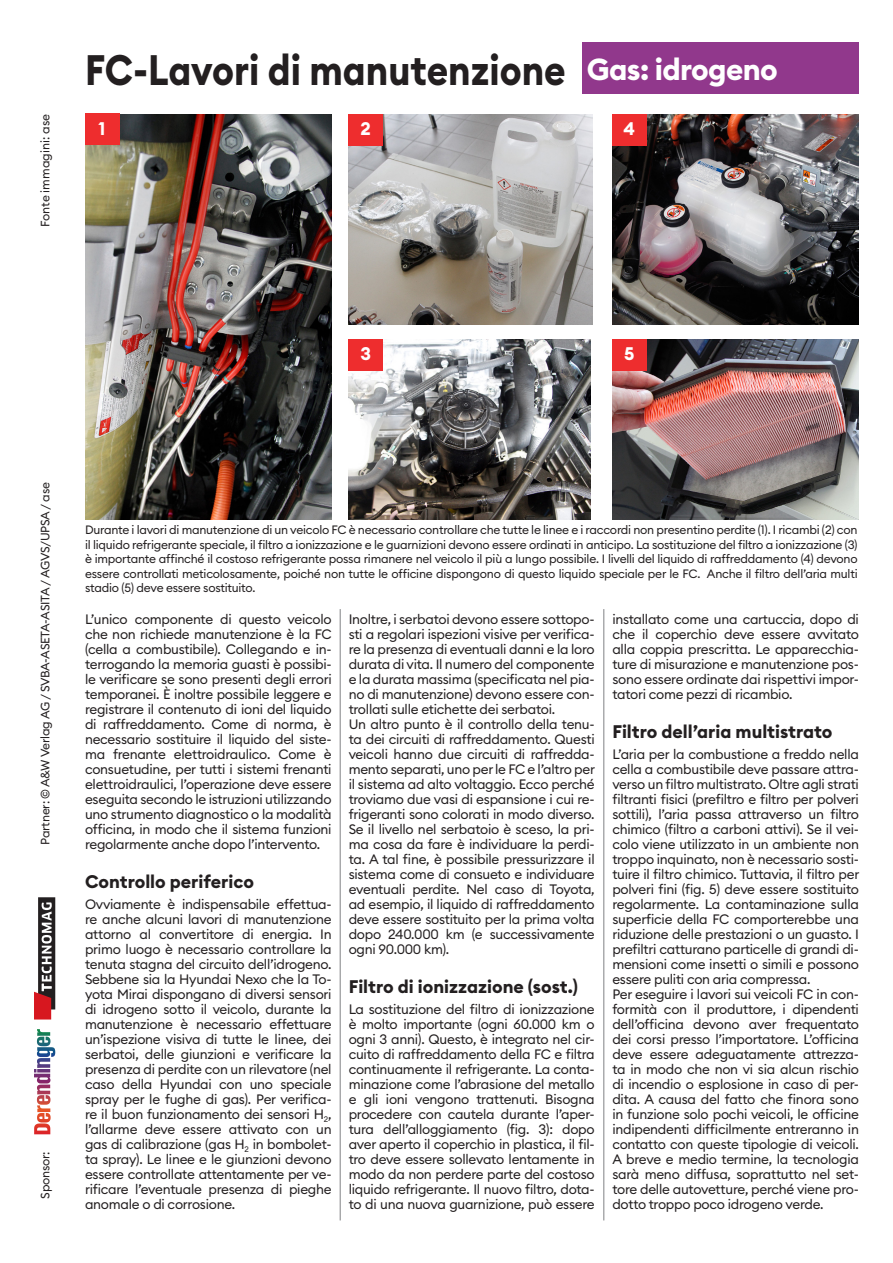
<style>
.page{position:relative;width:893px;height:1263px;background:#fff}
.page>*{position:absolute;margin:0;border:0;box-sizing:border-box;transform-origin:0 0}
.Projektschrift_Überschrift{font:700 42px "Euclid Circular B";color:#231f20;scale:.89 1}
.Kapitel-oben_rechts{font:700 30px "Euclid Circular B";letter-spacing:-.02em;color:#fff}
.Projektschrift_Untertitel{font:700 18px "Euclid Circular B";color:#231f20}
.t1{font:700 18px "Euclid Circular B";color:#fff}
.Text{font:13.5px/15px "Euclid Circular B";letter-spacing:-.02em;color:#231f20;text-align:justify}
.Bildlegende__Bildbeschriftung{font:12px/14.4px "Euclid Circular B";letter-spacing:-.02em;color:#231f20;text-align:justify}
.Quellen{font:12px "Euclid Circular B";color:#231f20}
</style>
<div class="page">
<hr style="left:603px;top:609px;width:1px;height:611px;background:#808285">
<hr style="left:340px;top:609px;width:1px;height:611px;background:#808285">
<div style="left:38px;top:897px;width:17px;height:112px;background:#231f20"></div>
<svg style="left:34px;top:902px;width:18px;height:117px"></svg>
<svg style="left:37px;top:1029px;width:13px;height:17px"></svg>
<div style="left:583px;top:43px;width:276px;height:51px;background:#91388c"></div>
<img style="left:612px;top:114px;width:247px;height:210px">
<img style="left:349px;top:114px;width:243px;height:210px">
<img style="left:349px;top:339px;width:241px;height:180px">
<img style="left:612px;top:339px;width:247px;height:180px">
<img style="left:85px;top:114px;width:247px;height:405px">
<div style="left:85px;top:114px;width:34px;height:31px;background:#ee2d2e"></div>
<div style="left:349px;top:114px;width:34px;height:31px;background:#ee2d2e"></div>
<div style="left:349px;top:339px;width:34px;height:31px;background:#ee2d2e"></div>
<div style="left:612px;top:114px;width:34px;height:31px;background:#ee2d2e"></div>
<div style="left:612px;top:339px;width:34px;height:31px;background:#ee2d2e"></div>
<p class="Quellen" style="left:37px;top:227px;width:115px;rotate:-90deg">Fonte immagini: ase</p>
<p class="Projektschrift_Überschrift" style="left:85px;top:43px;width:542px">FC-Lavori di manutenzione</p>
<p class="Kapitel-oben_rechts" style="left:587px;top:50px;width:193px">Gas: idrogeno</p>
<p class="t1" style="left:99px;top:116px;width:8px">1</p>
<p class="t1" style="left:360px;top:117px;width:12px">2</p>
<p class="t1" style="left:624px;top:117px;width:13px">4</p>
<p class="t1" style="left:360px;top:342px;width:12px">3</p>
<p class="t1" style="left:624px;top:342px;width:12px">5</p>
<p class="Bildlegende__Bildbeschriftung" style="left:38px;top:844px;width:364px;rotate:-90deg">Partner: © A&amp;W Verlag AG / SVBA-ASETA-ASITA / AGVS/UPSA / ase</p>
<p class="Bildlegende__Bildbeschriftung" style="left:38px;top:1199px;width:49px;rotate:-90deg">Sponsor:</p>
<p class="Bildlegende__Bildbeschriftung" style="left:85px;top:523px;width:774px">Durante i lavori di manutenzione di un veicolo FC è necessario controllare che tutte le linee e i raccordi non presentino perdite (1). I ricambi (2) con il liquido refrigerante speciale, il filtro a ionizzazione e le guarnizioni devono essere ordinati in anticipo. La sostituzione del filtro a ionizzazione (3) è importante affinché il costoso refrigerante possa rimanere nel veicolo il più a lungo possibile. I livelli del liquido di raffreddamento (4) devono essere controllati meticolosamente, poiché non tutte le officine dispongono di questo liquido speciale per le FC. Anche il filtro dell’aria multi stadio (5) deve essere sostituito.</p>
<p class="Text" style="left:85px;top:612px;width:248px">L’unico componente di questo veicolo che non richiede manutenzione è la FC (cella a combustibile). Collegando e in&shy;terrogando la memoria guasti è possibi&shy;le verificare se sono presenti degli errori temporanei. È inoltre possibile leggere e registrare il contenuto di ioni del liquido di raffreddamento. Come di norma, è necessario sostituire il liquido del siste&shy;ma frenante elettroidraulico. Come è consuetudine, per tutti i sistemi frenanti elettroidraulici, l’operazione deve essere eseguita secondo le istruzioni utilizzando uno strumento diagnostico o la modalità officina, in modo che il sistema funzioni regolarmente anche dopo l’intervento.</p>
<p class="Projektschrift_Untertitel" style="left:85px;top:870px;width:170px">Controllo periferico</p>
<p class="Text" style="left:85px;top:897px;width:248px">Ovviamente è indispensabile effettua&shy;re anche alcuni lavori di manutenzione attorno al convertitore di energia. In primo luogo è necessario controllare la tenuta stagna del circuito dell’idrogeno.<br>Sebbene sia la Hyundai Nexo che la To&shy;yota Mirai dispongano di diversi sensori di idrogeno sotto il veicolo, durante la manutenzione è necessario effettuare un’ispezione visiva di tutte le linee, dei serbatoi, delle giunzioni e verificare la presenza di perdite con un rilevatore (nel caso della Hyundai con uno speciale spray per le fughe di gas). Per verifica&shy;re il buon funzionamento dei sensori H<sub>2</sub>, l’allarme deve essere attivato con un gas di calibrazione (gas H<sub>2</sub> in bombolet&shy;ta spray). Le linee e le giunzioni devono essere controllate attentamente per ve&shy;rificare l’eventuale presenza di pieghe anomale o di corrosione.</p>
<p class="Text" style="left:349px;top:612px;width:248px">Inoltre, i serbatoi devono essere sottopo&shy;sti a regolari ispezioni visive per verifica&shy;re la presenza di eventuali danni e la loro durata di vita. Il numero del componente e la durata massima (specificata nel pia&shy;no di manutenzione) devono essere con&shy;trollati sulle etichette dei serbatoi.</p>
<p class="Text" style="left:349px;top:717px;width:248px">Un altro punto è il controllo della tenu&shy;ta dei circuiti di raffreddamento. Questi veicoli hanno due circuiti di raffredda&shy;mento separati, uno per le FC e l’altro per il sistema ad alto voltaggio. Ecco perché troviamo due vasi di espansione i cui re&shy;frigeranti sono colorati in modo diverso.<br>Se il livello nel serbatoio è sceso, la pri&shy;ma cosa da fare è individuare la perdi&shy;ta. A tal fine, è possibile pressurizzare il sistema come di consueto e individuare eventuali perdite. Nel caso di Toyota, ad esempio, il liquido di raffreddamento deve essere sostituito per la prima volta dopo 240.000 km (e successivamente ogni 90.000 km).</p>
<p class="Projektschrift_Untertitel" style="left:349px;top:975px;width:231px">Filtro di ionizzazione (sost.)</p>
<p class="Text" style="left:349px;top:1002px;width:248px">La sostituzione del filtro di ionizzazione è molto importante (ogni 60.000 km o ogni 3 anni). Questo, è integrato nel cir&shy;cuito di raffreddamento della FC e filtra continuamente il refrigerante. La conta&shy;minazione come l’abrasione del metallo e gli ioni vengono trattenuti. Bisogna procedere con cautela durante l’aper&shy;tura dell’alloggiamento (fig. 3): dopo aver aperto il coperchio in plastica, il fil&shy;tro deve essere sollevato lentamente in modo da non perdere parte del costoso liquido refrigerante. Il nuovo filtro, dota&shy;to di una nuova guarnizione, può essere</p>
<p class="Text" style="left:612px;top:612px;width:248px">installato come una cartuccia, dopo di che il coperchio deve essere avvitato alla coppia prescritta. Le apparecchia&shy;ture di misurazione e manutenzione pos&shy;sono essere ordinate dai rispettivi impor&shy;tatori come pezzi di ricambio.</p>
<p class="Projektschrift_Untertitel" style="left:612px;top:720px;width:222px">Filtro dell’aria multistrato</p>
<p class="Text" style="left:612px;top:747px;width:248px">L’aria per la combustione a freddo nella cella a combustibile deve passare attra&shy;verso un filtro multistrato. Oltre agli strati filtranti fisici (prefiltro e filtro per polveri sottili), l’aria passa attraverso un filtro chimico (filtro a carboni attivi). Se il vei&shy;colo viene utilizzato in un ambiente non troppo inquinato, non è necessario sosti&shy;tuire il filtro chimico. Tuttavia, il filtro per polveri fini (fig. 5) deve essere sostituito regolarmente. La contaminazione sulla superficie della FC comporterebbe una riduzione delle prestazioni o un guasto. I prefiltri catturano particelle di grandi di&shy;mensioni come insetti o simili e possono essere puliti con aria compressa.</p>
<p class="Text" style="left:612px;top:987px;width:248px">Per eseguire i lavori sui veicoli FC in con&shy;formità con il produttore, i dipendenti dell’officina devono aver frequentato dei corsi presso l’importatore. L’officina deve essere adeguatamente attrezza&shy;ta in modo che non vi sia alcun rischio di incendio o esplosione in caso di per&shy;dita. A causa del fatto che finora sono in funzione solo pochi veicoli, le officine indipendenti difficilmente entreranno in contatto con queste tipologie di veicoli.<br>A breve e medio termine, la tecnologia sarà meno diffusa, soprattutto nel set&shy;tore delle autovetture, perché viene pro&shy;dotto troppo poco idrogeno verde.</p>
</div>
